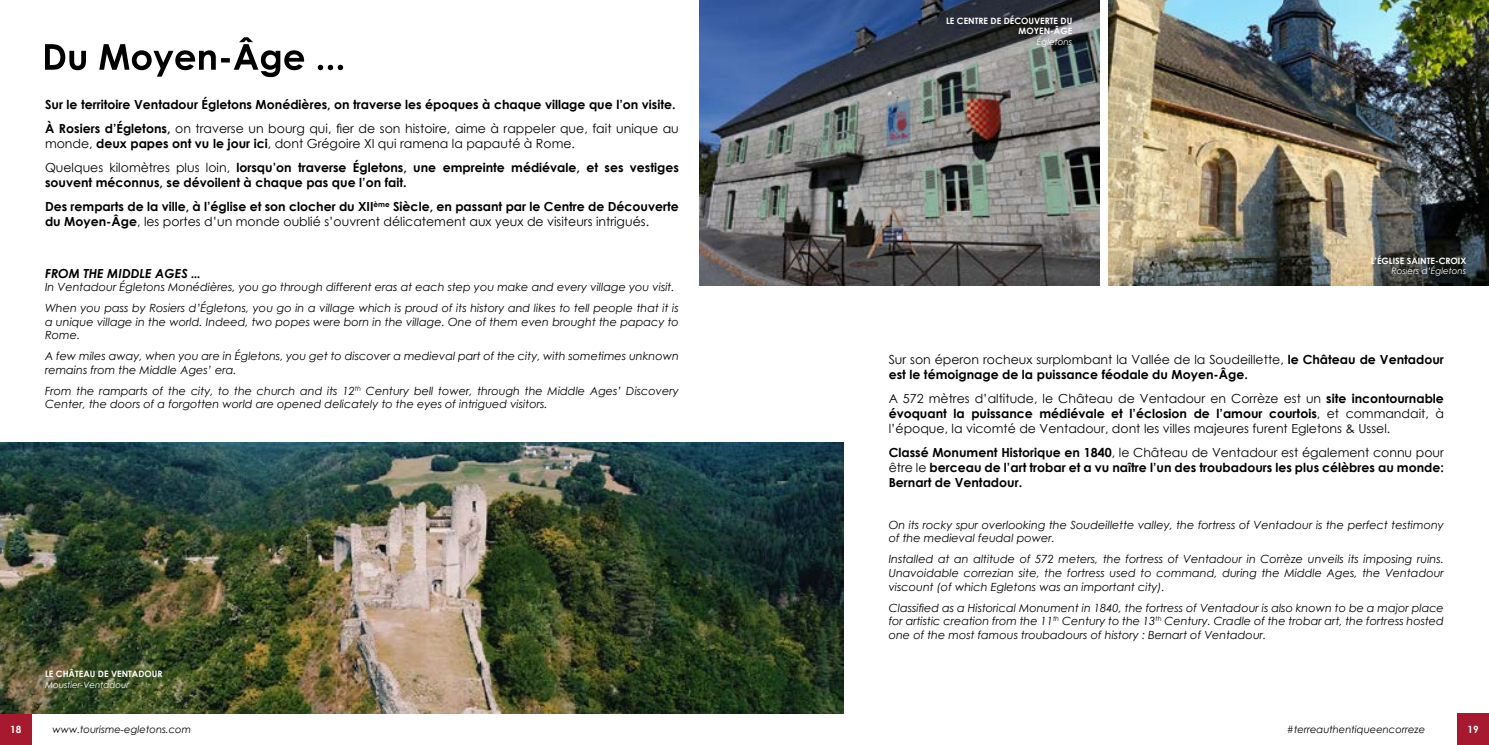
<style>
.page{position:relative;width:1489px;height:745px;background:#fff}
.page>*{position:absolute;margin:0;border:0;box-sizing:border-box;transform-origin:0 0}
.t1{font:700 12.5px/24px "Century Gothic";color:#000}
.t2{font:12.5px/15px "Century Gothic";color:#000;text-align:justify}
.t3{font:italic 700 12.5px "Century Gothic";color:#000}
.t4{font:italic 11.25px/13.5px "Century Gothic";color:#000}
.t5{font:italic 10px "Century Gothic";color:#000}
.t6{font:700 10px "Century Gothic";color:#fff}
.t7{font:700 8.75px/10.5px "Century Gothic";color:#fff;text-align:right}
.t8{font:italic 8.75px "Century Gothic";color:#fff}
.s1{font-weight:400}
.s2{font-weight:700}
.s3{font-size:11.25px}
</style>
<div class="page">
<div style="left:0;top:713px;width:32px;height:31px;background:#a6192e"></div>
<div style="left:1457px;top:713px;width:31px;height:31px;background:#a6192e"></div>
<svg style="left:45px;top:37px;width:298px;height:40px"></svg>
<img style="left:0;top:442px;width:843px;height:271px">
<img style="left:699px;top:0;width:399px;height:285px">
<img style="left:1108px;top:0;width:380px;height:285px">
<p class="t1" style="left:45px;top:91px;width:635px">Sur le territoire Ventadour Égletons Monédières, on traverse les époques à chaque village que l’on visite.<br>À Rosiers d’Égletons, <span class="s1">on traverse un bourg qui, fier de son histoire, aime à rappeler que, fait unique au</span></p>
<p class="t1" style="left:45px;top:130px;width:635px"><span class="s1">monde,</span> deux papes ont vu le jour ici<span class="s1">, dont Grégoire XI qui ramena la papauté à Rome.<br>Quelques kilomètres plus loin,</span> lorsqu’on traverse Égletons, une empreinte médiévale, et ses vestiges</p>
<p class="t1" style="left:45px;top:169px;width:635px">souvent méconnus, se dévoilent à chaque pas que l’on fait.<br>Des remparts de la ville, à l’église et son clocher du XII<sup>ème</sup> Siècle, en passant par le Centre de Découverte</p>
<p class="t2" style="left:45px;top:213px;width:605px"><span class="s2">du Moyen-Âge</span>, les portes d’un monde oublié s’ouvrent délicatement aux yeux de visiteurs intrigués.</p>
<p class="t3" style="left:45px;top:263px;width:157px">FROM THE MIDDLE AGES <span class="s3">...</span></p>
<p class="t4" style="left:45px;top:276px;width:635px;line-height:21px">In Ventadour Égletons Monédières, you go through different eras at each step you make and every village you visit.<br>When you pass by Rosiers d’Égletons, you go in a village which is proud of its history and likes to tell people that it is</p>
<p class="t4" style="left:45px;top:314px;width:635px">a unique village in the world. Indeed, two popes were born in the village. One of them even brought the papacy to<br>Rome.</p>
<p class="t4" style="left:45px;top:349px;width:635px">A few miles away, when you are in Égletons, you get to discover a medieval part of the city, with sometimes unknown remains from the Middle Ages’ era.</p>
<p class="t4" style="left:45px;top:383px;width:635px">From the ramparts of the city, to the church and its 12<sup>th</sup> Century bell tower, through the Middle Ages’ Discovery<br>Center, the doors of a forgotten world are opened delicately to the eyes of intrigued visitors.</p>
<p class="t7" style="left:45px;top:668px;width:119px">LE CHÂTEAU DE VENTADOUR</p>
<p class="t8" style="left:45px;top:678px;width:86px">Moustier-Ventadour</p>
<p class="t7" style="left:946px;top:15px;width:128px">LE CENTRE DE DÉCOUVERTE DU<br>MOYEN-ÂGE</p>
<p class="t8" style="left:1036px;top:35px;width:37px">Égletons</p>
<p class="t7" style="left:1370px;top:255px;width:97px">L’ÉGLISE SAINTE-CROIX</p>
<p class="t8" style="left:1391px;top:265px;width:76px">Rosiers d’Égletons</p>
<p class="t1" style="left:888px;top:351px;width:556px;line-height:15px"><span class="s1">Sur son éperon rocheux surplombant la Vallée de la Soudeillette,</span> le Château de Ventadour est le témoignage de la puissance féodale du Moyen-Âge.</p>
<p class="t2" style="left:888px;top:391px;width:556px">A 572 mètres d’altitude, le Château de Ventadour en Corrèze est un <span class="s2">site incontournable évoquant la puissance médiévale et l’éclosion de l’amour courtois</span>, et commandait, à l’époque, la vicomté de Ventadour, dont les villes majeures furent Egletons &amp; Ussel.</p>
<p class="t1" style="left:888px;top:444px;width:557px;line-height:15px;text-align:justify">Classé Monument Historique en 1840<span class="s1">, le Château de Ventadour est également connu pour être le</span> berceau de l’art trobar et a vu naître l’un des troubadours les plus célèbres au monde:<br>Bernart de Ventadour.</p>
<p class="t4" style="left:888px;top:517px;width:557px">On its rocky spur overlooking the Soudeillette valley, the fortress of Ventadour is the perfect testimony of the medieval feudal power.</p>
<p class="t4" style="left:888px;top:552px;width:557px;text-align:justify">Installed at an altitude of 572 meters, the fortress of Ventadour in Corrèze unveils its imposing ruins.<br>Unavoidable correzian site, the fortress used to command, during the Middle Ages, the Ventadour viscount (of which Egletons was an important city).</p>
<p class="t4" style="left:888px;top:600px;width:557px;text-align:justify">Classified as a Historical Monument in 1840, the fortress of Ventadour is also known to be a major place for artistic creation from the 11<sup>th</sup> Century to the 13<sup>th</sup> Century. Cradle of the trobar art, the fortress hosted one of the most famous troubadours of history : Bernart of Ventadour.</p>
<p class="t6" style="left:10px;top:721px;width:13px">18</p>
<p class="t5" style="left:52px;top:721px;width:140px">www.tourisme-egletons.com</p>
<p class="t5" style="left:1286px;top:721px;width:140px">#terreauthentiqueencorreze</p>
<p class="t6" style="left:1467px;top:721px;width:13px">19</p>
</div>
